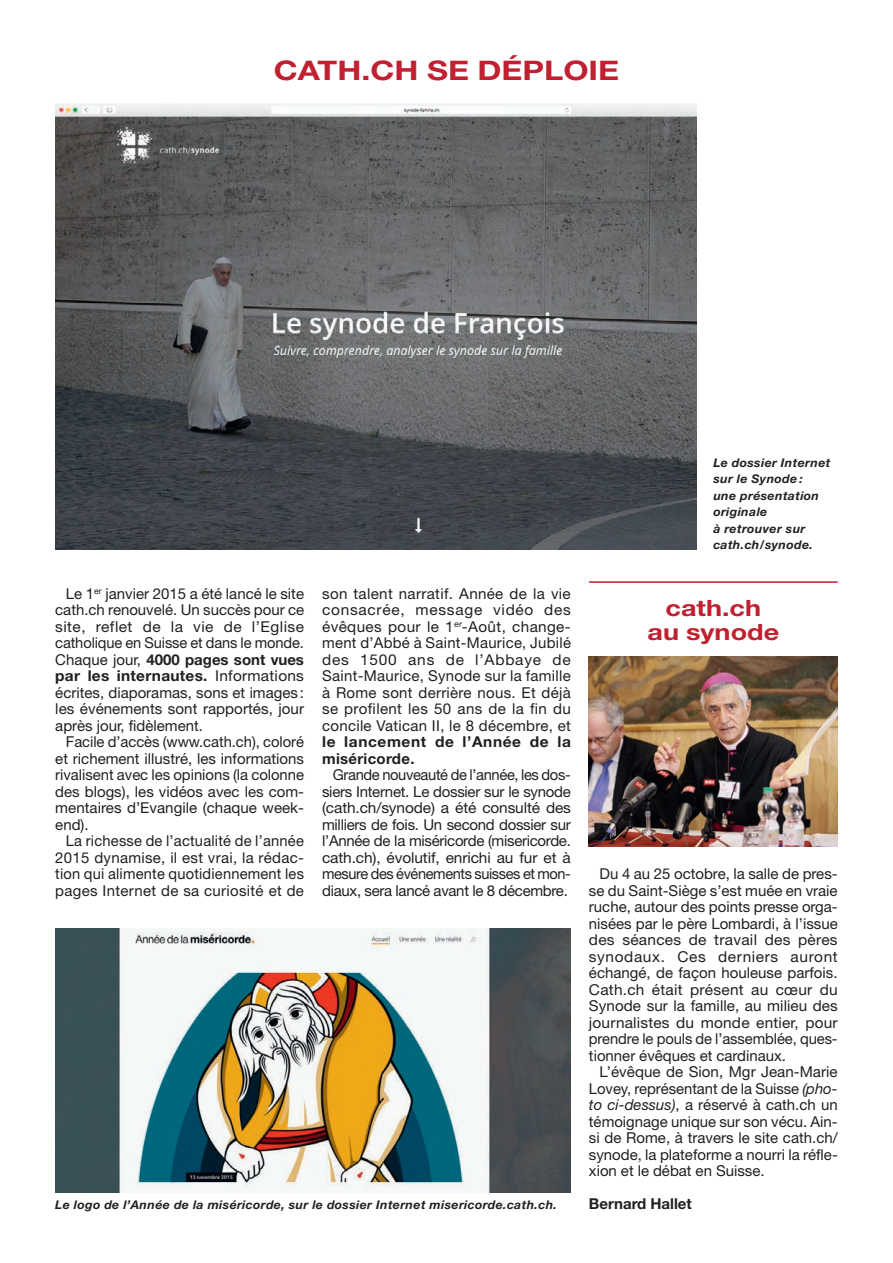
<style>
.page{position:relative;width:893px;height:1263px;background:#fff}
.page>*{position:absolute;margin:0;border:0;box-sizing:border-box;transform-origin:0 0}
.t1{font:700 27px "Helvetica Neue";color:#c0202f;scale:1.2 1}
.t2{font:700 22.5px/24px "Helvetica Neue";color:#c0202f;text-align:center;scale:1.2 1}
.t3{font:15px/16.5px "Helvetica Neue";color:#231f20;text-align:justify}
.t4{font:700 15px/16.5px "Helvetica Neue";letter-spacing:.04em;color:#231f20}
.t5{font:700 15px "Helvetica Neue";color:#231f20}
.t6{font:italic 700 12px/16.5px "Helvetica Neue";letter-spacing:.03em;color:#231f20}
.s1{font-weight:700}
.s2{font-style:italic}
</style>
<div class="page">
<img style="left:55px;top:104px;width:641px;height:445px">
<img style="left:55px;top:929px;width:516px;height:264px">
<img style="left:589px;top:656px;width:249px;height:190px">
<hr style="left:589px;top:581px;width:249px;height:2px;background:#c0202f">
<h1 class="t1" style="left:274px;top:54px;width:289px">CATH.CH SE DÉPLOIE</h1>
<p class="t6" style="left:713px;top:454px;width:119px">Le dossier Internet sur le Synode :<br>une présentation originale<br>à retrouver sur cath.ch/synode.</p>
<p class="t3" style="left:55px;top:585px;width:250px;text-indent:11px">Le 1<sup>er</sup> janvier 2015 a été lancé le site cath.ch renouvelé. Un succès pour ce site, reflet de la vie de l’Eglise catholique en Suisse et dans le monde.<br>Chaque jour, <span class="s1">4000 pages sont vues par les internautes.</span> Informations écrites, diaporamas, sons et images: les événements sont rapportés, jour après jour, fidèlement.</p>
<p class="t3" style="left:55px;top:733px;width:250px;text-indent:11px">Facile d’accès (www.cath.ch), coloré et richement illustré, les informations rivalisent avec les opinions (la colonne des blogs), les vidéos avec les com&shy;mentaires d’Evangile (chaque week&shy;end).</p>
<p class="t3" style="left:55px;top:832px;width:250px;text-indent:11px">La richesse de l’actualité de l’année 2015 dynamise, il est vrai, la rédac&shy;tion qui alimente quotidiennement les pages Internet de sa curiosité et de</p>
<p class="t3" style="left:322px;top:585px;width:250px">son talent narratif. Année de la vie consacrée, message vidéo des évêques pour le 1<sup>er</sup>-Août, change&shy;ment d’Abbé à Saint-Maurice, Jubilé des 1500 ans de l’Abbaye de Saint-Maurice, Synode sur la famille à Rome sont derrière nous. Et déjà se profilent les 50 ans de la fin du concile Vatican II, le 8 décembre, et</p>
<p class="t4" style="left:322px;top:733px;width:250px">le lancement de l’Année de la miséricorde.</p>
<p class="t3" style="left:322px;top:766px;width:250px;text-indent:11px">Grande nouveauté de l’année, les dos&shy;siers Internet. Le dossier sur le synode (cath.ch/synode) a été consulté des milliers de fois. Un second dossier sur l’Année de la miséricorde (misericorde. cath.ch), évolutif, enrichi au fur et à mesure des événements suisses et mon&shy;diaux, sera lancé avant le 8 décembre.</p>
<p class="t6" style="left:55px;top:1196px;width:503px">Le logo de l’Année de la miséricorde, sur le dossier Internet misericorde.cath.ch.</p>
<h2 class="t2" style="left:647px;top:596px;width:111px">cath.ch au synode</h2>
<p class="t3" style="left:589px;top:865px;width:250px;text-indent:11px">Du 4 au 25 octobre, la salle de pres&shy;se du Saint-Siège s’est muée en vraie ruche, autour des points presse orga&shy;nisées par le père Lombardi, à l’issue des séances de travail des pères synodaux. Ces derniers auront échangé, de façon houleuse parfois.<br>Cath.ch était présent au cœur du Synode sur la famille, au milieu des journalistes du monde entier, pour prendre le pouls de l’assemblée, ques&shy;tionner évêques et cardinaux.</p>
<p class="t3" style="left:589px;top:1063px;width:250px;text-indent:11px">L’évêque de Sion, Mgr Jean-Marie Lovey, représentant de la Suisse <span class="s2">(pho&shy;to ci-dessus)</span>, a réservé à cath.ch un témoignage unique sur son vécu. Ain&shy;si de Rome, à travers le site cath.ch/ synode, la plateforme a nourri la réfle&shy;xion et le débat en Suisse.</p>
<p class="t5" style="left:589px;top:1194px;width:104px">Bernard Hallet</p>
</div>
